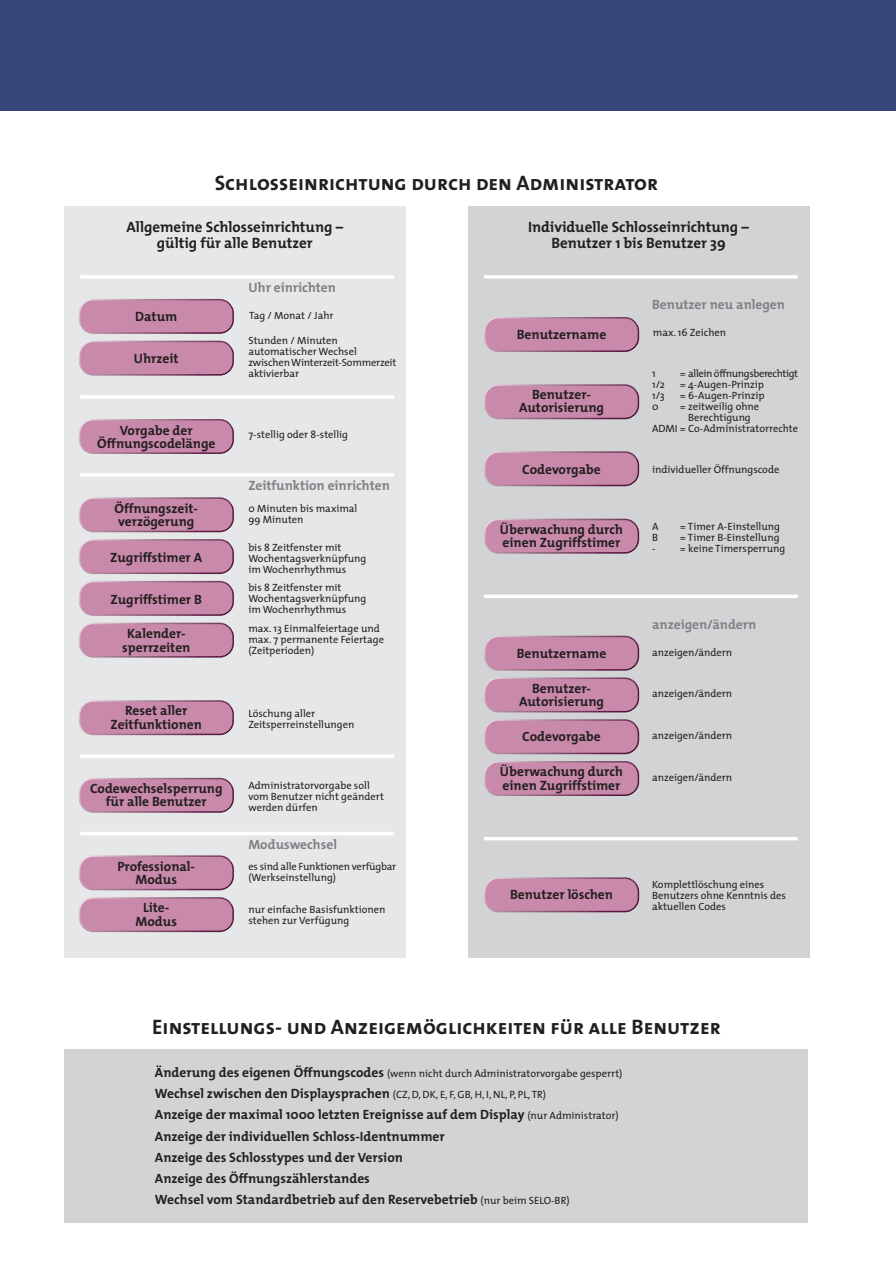
<style>
.page{position:relative;width:896px;height:1265px;background:#fff}
.page>*{position:absolute;margin:0;border:0;box-sizing:border-box;transform-origin:0 0}
.t1{font:21px "The Mix Bold Caps";color:#231f1f}
.t2{font:700 15px/15.8px "The Mix";color:#231f1f;text-align:center}
.t3{font:700 13.5px/13.5px "The Mix";color:#231f1f;text-align:center}
.t4{font:700 13.5px "The Mix";color:#7f8184}
.t5{font:10.5px/11.1px "The Mix";color:#231f1f}
.t6{font:10.5px/11.1px "The Mix";letter-spacing:-.02em;color:#231f1f}
.t7{font:10.5px "The Mix";letter-spacing:-.035em;color:#231f1f}
.s1{font-weight:700;font-size:13.5px}
.s2{font-weight:400;font-size:10.5px}
</style>
<div class="page">
<div style="left:468px;top:206px;width:341px;height:751px;background:#d1d3d5"></div>
<div style="left:65px;top:206px;width:341px;height:751px;background:#e6e7e8"></div>
<div style="left:64px;top:1048px;width:744px;height:174px;background:#d1d3d5"></div>
<div style="left:0;top:0;width:895px;height:110px;background:#364679"></div>
<hr style="left:80px;top:473px;width:314px;height:3px;background:#fff">
<hr style="left:80px;top:395px;width:314px;height:3px;background:#fff">
<hr style="left:80px;top:275px;width:314px;height:3px;background:#fff">
<svg style="left:80px;top:755px;width:314px;height:3px"></svg>
<hr style="left:80px;top:832px;width:314px;height:3px;background:#fff">
<hr style="left:484px;top:275px;width:313px;height:3px;background:#fff">
<svg style="left:484px;top:594px;width:313px;height:4px"></svg>
<hr style="left:484px;top:837px;width:313px;height:3px;background:#fff">
<svg style="left:484px;top:317px;width:155px;height:35px"></svg>
<div style="left:485px;top:318px;width:152px;height:32px;background:#c889aa;border-radius:13px"></div>
<svg style="left:484px;top:384px;width:155px;height:35px"></svg>
<div style="left:485px;top:386px;width:152px;height:32px;background:#c889aa;border-radius:13px"></div>
<svg style="left:484px;top:451px;width:155px;height:35px"></svg>
<div style="left:485px;top:453px;width:152px;height:32px;background:#c889aa;border-radius:13px"></div>
<svg style="left:484px;top:519px;width:155px;height:34px"></svg>
<div style="left:485px;top:520px;width:152px;height:32px;background:#c889aa;border-radius:13px"></div>
<svg style="left:484px;top:635px;width:155px;height:35px"></svg>
<div style="left:485px;top:637px;width:152px;height:32px;background:#c889aa;border-radius:13px"></div>
<svg style="left:484px;top:677px;width:155px;height:35px"></svg>
<div style="left:485px;top:679px;width:152px;height:32px;background:#c889aa;border-radius:13px"></div>
<svg style="left:484px;top:719px;width:155px;height:35px"></svg>
<div style="left:485px;top:721px;width:152px;height:31px;background:#c889aa;border-radius:13px"></div>
<svg style="left:484px;top:761px;width:155px;height:35px"></svg>
<div style="left:485px;top:762px;width:152px;height:32px;background:#c889aa;border-radius:13px"></div>
<svg style="left:79px;top:299px;width:155px;height:35px"></svg>
<div style="left:80px;top:300px;width:152px;height:32px;background:#c889aa;border-radius:13px"></div>
<svg style="left:79px;top:341px;width:155px;height:34px"></svg>
<div style="left:80px;top:342px;width:152px;height:32px;background:#c889aa;border-radius:13px"></div>
<svg style="left:79px;top:419px;width:155px;height:35px"></svg>
<div style="left:80px;top:420px;width:152px;height:32px;background:#c889aa;border-radius:13px"></div>
<svg style="left:79px;top:497px;width:155px;height:35px"></svg>
<div style="left:80px;top:499px;width:152px;height:32px;background:#c889aa;border-radius:13px"></div>
<svg style="left:79px;top:539px;width:155px;height:35px"></svg>
<div style="left:80px;top:540px;width:152px;height:32px;background:#c889aa;border-radius:13px"></div>
<svg style="left:79px;top:581px;width:155px;height:35px"></svg>
<div style="left:80px;top:582px;width:152px;height:32px;background:#c889aa;border-radius:13px"></div>
<svg style="left:79px;top:622px;width:155px;height:35px"></svg>
<div style="left:80px;top:624px;width:152px;height:32px;background:#c889aa;border-radius:13px"></div>
<svg style="left:79px;top:700px;width:155px;height:35px"></svg>
<div style="left:80px;top:701px;width:152px;height:32px;background:#c889aa;border-radius:13px"></div>
<svg style="left:79px;top:778px;width:155px;height:34px"></svg>
<div style="left:80px;top:779px;width:152px;height:32px;background:#c889aa;border-radius:13px"></div>
<svg style="left:79px;top:855px;width:155px;height:35px"></svg>
<div style="left:80px;top:857px;width:152px;height:31px;background:#c889aa;border-radius:13px"></div>
<svg style="left:79px;top:897px;width:155px;height:35px"></svg>
<div style="left:80px;top:898px;width:152px;height:32px;background:#c889aa;border-radius:13px"></div>
<svg style="left:484px;top:877px;width:155px;height:35px"></svg>
<div style="left:485px;top:879px;width:152px;height:31px;background:#c889aa;border-radius:13px"></div>
<h1 class="t1" style="left:215px;top:170px;width:445px">Schlosseinrichtung durch den Administrator</h1>
<h2 class="t2" style="left:126px;top:221px;width:218px">Allgemeine Schlosseinrichtung – gültig für alle Benutzer</h2>
<h2 class="t2" style="left:528px;top:221px;width:222px">Individuelle Schlosseinrichtung –<br>Benutzer 1 bis Benutzer 39</h2>
<p class="t3" style="left:135px;top:311px;width:44px">Datum</p>
<p class="t3" style="left:134px;top:353px;width:46px">Uhrzeit</p>
<p class="t4" style="left:248px;top:283px;width:89px">Uhr einrichten</p>
<p class="t5" style="left:249px;top:311px;width:86px">Tag / Monat / Jahr</p>
<p class="t5" style="left:248px;top:336px;width:149px">Stunden / Minuten automatischer Wechsel zwischen Winterzeit-Sommerzeit aktivierbar</p>
<p class="t3" style="left:97px;top:425px;width:120px">Vorgabe der<br>Öffnungscodelänge</p>
<p class="t5" style="left:248px;top:430px;width:101px">7-stellig oder 8-stellig</p>
<p class="t3" style="left:115px;top:503px;width:85px;text-align:left">Öffnungszeit&shy;verzögerung</p>
<p class="t3" style="left:110px;top:552px;width:93px">Zugriffstimer A</p>
<p class="t3" style="left:111px;top:594px;width:93px">Zugriffstimer B</p>
<p class="t3" style="left:122px;top:628px;width:70px">Kalender&shy;sperrzeiten</p>
<p class="t4" style="left:248px;top:481px;width:143px">Zeitfunktion einrichten</p>
<p class="t5" style="left:248px;top:504px;width:110px">0 Minuten bis maximal<br>99 Minuten</p>
<p class="t5" style="left:248px;top:543px;width:120px">bis 8 Zeitfenster mit<br>Wochentagsverknüpfung im Wochenrhythmus</p>
<p class="t5" style="left:248px;top:582px;width:120px">bis 8 Zeitfenster mit<br>Wochentagsverknüpfung im Wochenrhythmus</p>
<p class="t5" style="left:248px;top:624px;width:137px">max. 13 Einmalfeiertage und max. 7 permanente Feiertage (Zeitperioden)</p>
<p class="t3" style="left:110px;top:705px;width:93px">Reset aller<br>Zeitfunktionen</p>
<p class="t5" style="left:248px;top:708px;width:107px">Löschung aller<br>Zeitsperreinstellungen</p>
<p class="t3" style="left:90px;top:783px;width:134px">Codewechselsperrung für alle Benutzer</p>
<p class="t5" style="left:248px;top:781px;width:137px">Administratorvorgabe soll vom Benutzer nicht geändert werden dürfen</p>
<p class="t3" style="left:117px;top:861px;width:79px">Professional-<br>Modus</p>
<p class="t3" style="left:135px;top:902px;width:43px">Lite-<br>Modus</p>
<p class="t4" style="left:248px;top:839px;width:90px">Moduswechsel</p>
<p class="t6" style="left:248px;top:862px;width:149px">es sind alle Funktionen verfügbar (Werkseinstellung)</p>
<p class="t5" style="left:248px;top:905px;width:139px">nur einfache Basisfunktionen stehen zur Verfügung</p>
<p class="t4" style="left:652px;top:300px;width:134px">Benutzer neu anlegen</p>
<p class="t3" style="left:516px;top:329px;width:91px">Benutzername</p>
<p class="t5" style="left:652px;top:328px;width:75px">max. 16 Zeichen</p>
<p class="t3" style="left:519px;top:389px;width:86px">Benutzer-<br>Autorisierung</p>
<p class="t5" style="left:652px;top:368px;width:5px">1</p>
<p class="t7" style="left:679px;top:369px;width:120px">= allein öffnungsberechtigt</p>
<p class="t5" style="left:652px;top:379px;width:14px">1/2</p>
<p class="t5" style="left:679px;top:379px;width:86px">= 4-Augen-Prinzip</p>
<p class="t5" style="left:652px;top:391px;width:14px">1/3</p>
<p class="t5" style="left:679px;top:391px;width:86px">= 6-Augen-Prinzip</p>
<p class="t5" style="left:652px;top:402px;width:8px">0</p>
<p class="t5" style="left:679px;top:402px;width:81px">= zeitweilig ohne</p>
<p class="t5" style="left:688px;top:413px;width:64px">Berechtigung</p>
<p class="t5" style="left:652px;top:424px;width:147px">ADMI = Co-Administratorrechte</p>
<p class="t3" style="left:522px;top:464px;width:80px">Codevorgabe</p>
<p class="t5" style="left:652px;top:465px;width:129px">individueller Öffnungscode</p>
<p class="t3" style="left:500px;top:524px;width:125px;text-align:left">Überwachung durch einen Zugriffstimer</p>
<p class="t5" style="left:652px;top:522px;width:8px">A</p>
<p class="t5" style="left:679px;top:522px;width:102px">= Timer A-Einstellung</p>
<p class="t5" style="left:652px;top:533px;width:7px">B</p>
<p class="t5" style="left:679px;top:533px;width:101px">= Timer B-Einstellung</p>
<p class="t5" style="left:652px;top:544px;width:135px">- = keine Timersperrung</p>
<p class="t4" style="left:652px;top:619px;width:106px">anzeigen/ändern</p>
<p class="t5" style="left:652px;top:647px;width:82px">anzeigen/ändern</p>
<p class="t3" style="left:516px;top:648px;width:91px">Benutzername</p>
<p class="t3" style="left:519px;top:683px;width:86px">Benutzer-<br>Autorisierung</p>
<p class="t5" style="left:652px;top:689px;width:82px">anzeigen/ändern</p>
<p class="t5" style="left:652px;top:731px;width:82px">anzeigen/ändern</p>
<p class="t5" style="left:652px;top:773px;width:82px">anzeigen/ändern</p>
<p class="t3" style="left:522px;top:730px;width:80px">Codevorgabe</p>
<p class="t3" style="left:500px;top:766px;width:125px;text-align:left">Überwachung durch einen Zugriffstimer</p>
<p class="t3" style="left:510px;top:889px;width:104px">Benutzer löschen</p>
<p class="t5" style="left:652px;top:880px;width:135px">Komplettlöschung eines<br>Benutzers ohne Kenntnis des aktuellen Codes</p>
<h1 class="t1" style="left:152px;top:1014px;width:570px">Einstellungs- und Anzeigemöglichkeiten für alle Benutzer</h1>
<p class="t5" style="left:155px;top:1068px;width:469px"><span class="s1">Änderung des eigenen Öffnungscodes</span> (wenn nicht durch Administratorvorgabe gesperrt)</p>
<p class="t3" style="left:155px;top:1084px;width:465px;line-height:21.3px;text-align:left">Wechsel zwischen den Displaysprachen <span class="s2">(CZ, D, DK, E, F, GB, H, I, NL, P, PL, TR)<br></span>Anzeige der maximal 1000 letzten Ereignisse auf dem Display <span class="s2">(nur Administrator)<br></span>Anzeige der individuellen Schloss-Identnummer<br>Anzeige des Schlosstypes und der Version<br>Anzeige des Öffnungszählerstandes<br>Wechsel vom Standardbetrieb auf den Reservebetrieb <span class="s2">(nur beim SELO-BR)</span></p>
</div>
